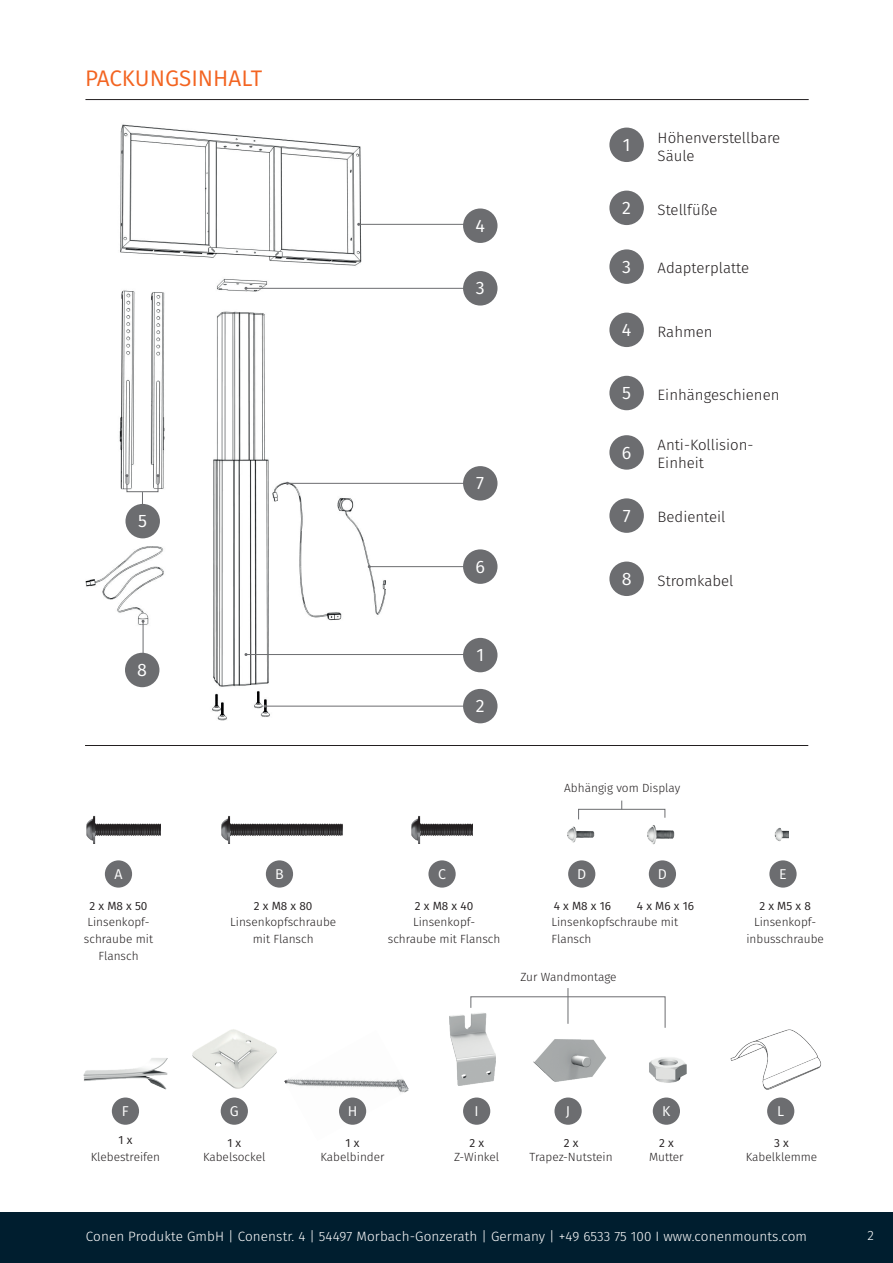
<style>
.page{position:relative;width:893px;height:1263px;background:#fff}
.page>*{position:absolute;margin:0;border:0;box-sizing:border-box;transform-origin:0 0}
.t1{font:22.5px "Fira Sans";color:#f36421}
.t2{font:18px "Fira Sans";color:#fff}
.t3{font:300 15px/18px "Fira Sans";color:#231f20}
.t4{font:14.25px "Fira Sans";color:#fff}
.t5{font:300 13.5px "Fira Sans";letter-spacing:.01em;color:#fff}
.t6{font:300 11.85px/16.6px "Fira Sans";color:#231f20;text-align:center}
.t7{font:11.85px "Fira Sans";color:#231f20}
</style>
<div class="page">
<div style="left:0;top:1213px;width:893px;height:50px;background:#001e2f"></div>
<hr style="left:85px;top:99px;width:724px;height:1px;background:#231f20">
<div style="left:105px;top:860px;width:27px;height:27px;background:#6c6d70;border-radius:50%"></div>
<div style="left:428px;top:860px;width:28px;height:27px;background:#6c6d70;border-radius:50%"></div>
<hr style="left:85px;top:745px;width:723px;height:1px;background:#231f20">
<img style="left:284px;top:1078px;width:125px;height:47px">
<div style="left:339px;top:1097px;width:27px;height:28px;background:#6c6d70;border-radius:50%"></div>
<div style="left:266px;top:860px;width:27px;height:27px;background:#6c6d70;border-radius:50%"></div>
<div style="left:769px;top:860px;width:28px;height:27px;background:#6c6d70;border-radius:50%"></div>
<div style="left:112px;top:1097px;width:27px;height:28px;background:#6c6d70;border-radius:50%"></div>
<div style="left:221px;top:1097px;width:27px;height:28px;background:#6c6d70;border-radius:50%"></div>
<img style="left:567px;top:826px;width:28px;height:17px">
<img style="left:647px;top:825px;width:28px;height:20px">
<div style="left:568px;top:860px;width:27px;height:27px;background:#6c6d70;border-radius:50%"></div>
<div style="left:649px;top:860px;width:27px;height:27px;background:#6c6d70;border-radius:50%"></div>
<svg style="left:578px;top:800px;width:87px;height:20px"></svg>
<img style="left:83px;top:1058px;width:85px;height:32px">
<img style="left:192px;top:1029px;width:85px;height:60px">
<div style="left:554px;top:1097px;width:28px;height:28px;background:#6c6d70;border-radius:50%"></div>
<div style="left:653px;top:1097px;width:27px;height:28px;background:#6c6d70;border-radius:50%"></div>
<div style="left:463px;top:1097px;width:27px;height:28px;background:#6c6d70;border-radius:50%"></div>
<img style="left:649px;top:1057px;width:38px;height:26px">
<img style="left:533px;top:1039px;width:73px;height:43px">
<img style="left:450px;top:1015px;width:45px;height:70px">
<svg style="left:471px;top:996px;width:194px;height:32px"></svg>
<hr style="left:568px;top:988px;width:1px;height:36px;background:#6c6d70">
<img style="left:221px;top:815px;width:122px;height:29px">
<img style="left:86px;top:815px;width:75px;height:29px">
<img style="left:411px;top:815px;width:61px;height:29px">
<img style="left:774px;top:827px;width:15px;height:15px">
<div style="left:609px;top:128px;width:35px;height:34px;background:#6c6d70;border-radius:50%"></div>
<div style="left:609px;top:191px;width:35px;height:34px;background:#6c6d70;border-radius:50%"></div>
<div style="left:609px;top:249px;width:35px;height:35px;background:#6c6d70;border-radius:50%"></div>
<div style="left:609px;top:498px;width:35px;height:35px;background:#6c6d70;border-radius:50%"></div>
<div style="left:609px;top:376px;width:35px;height:34px;background:#6c6d70;border-radius:50%"></div>
<div style="left:609px;top:435px;width:35px;height:35px;background:#6c6d70;border-radius:50%"></div>
<div style="left:609px;top:562px;width:35px;height:34px;background:#6c6d70;border-radius:50%"></div>
<div style="left:609px;top:313px;width:35px;height:34px;background:#6c6d70;border-radius:50%"></div>
<img style="left:85px;top:124px;width:301px;height:597px">
<div style="left:463px;top:208px;width:34px;height:35px;background:#6c6d70;border-radius:50%"></div>
<div style="left:463px;top:271px;width:34px;height:35px;background:#6c6d70;border-radius:50%"></div>
<div style="left:127px;top:475px;width:31px;height:17px;border:1px solid #6c6d70"></div>
<svg style="left:142px;top:492px;width:1px;height:12px"></svg>
<div style="left:125px;top:504px;width:35px;height:34px;background:#6c6d70;border-radius:50%"></div>
<hr style="left:359px;top:224px;width:114px;height:1px;background:#6c6d70">
<hr style="left:246px;top:288px;width:227px;height:1px;background:#6c6d70">
<div style="left:463px;top:638px;width:34px;height:34px;background:#6c6d70;border-radius:50%"></div>
<hr style="left:246px;top:654px;width:227px;height:1px;background:#6c6d70">
<hr style="left:265px;top:706px;width:215px;height:1px;background:#6c6d70">
<div style="left:463px;top:689px;width:34px;height:34px;background:#6c6d70;border-radius:50%"></div>
<div style="left:463px;top:549px;width:34px;height:35px;background:#6c6d70;border-radius:50%"></div>
<hr style="left:369px;top:566px;width:106px;height:1px;background:#6c6d70">
<div style="left:463px;top:466px;width:34px;height:35px;background:#6c6d70;border-radius:50%"></div>
<hr style="left:287px;top:483px;width:189px;height:1px;background:#6c6d70">
<hr style="left:143px;top:621px;width:1px;height:53px;background:#6c6d70">
<div style="left:125px;top:653px;width:34px;height:34px;background:#6c6d70;border-radius:50%"></div>
<div style="left:282px;top:305px;width:114px;height:136px;background:#fff"></div>
<div style="left:767px;top:1097px;width:27px;height:28px;background:#6c6d70;border-radius:50%"></div>
<img style="left:730px;top:1029px;width:91px;height:61px">
<h1 class="t1" style="left:85px;top:61px;width:179px">PACKUNGSINHALT</h1>
<h2 class="t2" style="left:138px;top:508px;width:10px">5</h2>
<h2 class="t2" style="left:137px;top:656px;width:11px">8</h2>
<h2 class="t2" style="left:475px;top:212px;width:11px">4</h2>
<h2 class="t2" style="left:476px;top:275px;width:10px">3</h2>
<h2 class="t2" style="left:476px;top:470px;width:9px">7</h2>
<h2 class="t2" style="left:475px;top:553px;width:11px">6</h2>
<h2 class="t2" style="left:476px;top:641px;width:9px">1</h2>
<h2 class="t2" style="left:476px;top:693px;width:10px">2</h2>
<h2 class="t2" style="left:623px;top:131px;width:9px">1</h2>
<p class="t3" style="left:658px;top:128px;width:124px">Höhenverstellbare<br>Säule</p>
<h2 class="t2" style="left:622px;top:194px;width:10px">2</h2>
<p class="t3" style="left:658px;top:200px;width:61px">Stellfüße</p>
<h2 class="t2" style="left:622px;top:253px;width:10px">3</h2>
<p class="t3" style="left:658px;top:259px;width:93px">Adapterplatte</p>
<h2 class="t2" style="left:622px;top:316px;width:11px">4</h2>
<p class="t3" style="left:658px;top:322px;width:57px">Rahmen</p>
<h2 class="t2" style="left:622px;top:379px;width:10px">5</h2>
<h2 class="t2" style="left:622px;top:439px;width:11px">6</h2>
<p class="t3" style="left:658px;top:385px;width:123px">Einhängeschienen</p>
<p class="t3" style="left:658px;top:436px;width:97px">Anti-Kollision-<br>Einheit</p>
<h2 class="t2" style="left:623px;top:502px;width:9px">7</h2>
<p class="t3" style="left:658px;top:508px;width:69px">Bedienteil</p>
<h2 class="t2" style="left:622px;top:565px;width:11px">8</h2>
<p class="t3" style="left:658px;top:571px;width:77px">Stromkabel</p>
<p class="t6" style="left:564px;top:780px;width:118px">Abhängig vom Display</p>
<p class="t4" style="left:114px;top:863px;width:10px">A</p>
<p class="t4" style="left:438px;top:863px;width:9px">C</p>
<p class="t4" style="left:275px;top:863px;width:10px">B</p>
<p class="t4" style="left:779px;top:863px;width:9px">E</p>
<p class="t4" style="left:577px;top:863px;width:11px">D</p>
<p class="t4" style="left:658px;top:863px;width:11px">D</p>
<p class="t7" style="left:89px;top:897px;width:60px">2 x M8 x 50</p>
<p class="t6" style="left:84px;top:914px;width:71px">Linsenkopf&shy;schraube mit<br>Flansch</p>
<p class="t7" style="left:254px;top:897px;width:60px">2 x M8 x 80</p>
<p class="t6" style="left:230px;top:914px;width:108px">Linsenkopfschraube mit Flansch</p>
<p class="t7" style="left:415px;top:897px;width:60px">2 x M8 x 40</p>
<p class="t6" style="left:388px;top:914px;width:114px">Linsenkopf&shy;schraube mit Flansch</p>
<p class="t7" style="left:554px;top:897px;width:59px">4 x M8 x 16</p>
<p class="t7" style="left:637px;top:897px;width:59px">4 x M6 x 16</p>
<p class="t6" style="left:551px;top:914px;width:128px;text-align:left">Linsenkopfschraube mit<br>Flansch</p>
<p class="t6" style="left:520px;top:968px;width:98px">Zur Wandmontage</p>
<p class="t7" style="left:759px;top:897px;width:53px">2 x M5 x 8</p>
<p class="t6" style="left:746px;top:914px;width:79px">Linsenkopf&shy;inbusschraube</p>
<p class="t4" style="left:122px;top:1100px;width:8px">F</p>
<p class="t4" style="left:230px;top:1100px;width:10px">G</p>
<p class="t4" style="left:348px;top:1100px;width:11px">H</p>
<p class="t4" style="left:475px;top:1100px;width:6px">I</p>
<p class="t4" style="left:566px;top:1100px;width:6px">J</p>
<p class="t4" style="left:662px;top:1100px;width:10px">K</p>
<p class="t4" style="left:777px;top:1100px;width:9px">L</p>
<p class="t7" style="left:118px;top:1131px;width:15px">1 x</p>
<p class="t6" style="left:91px;top:1148px;width:71px">Klebestreifen</p>
<p class="t7" style="left:227px;top:1133px;width:15px">1 x</p>
<p class="t6" style="left:203px;top:1148px;width:64px">Kabelsockel</p>
<p class="t7" style="left:346px;top:1133px;width:15px">1 x</p>
<p class="t6" style="left:321px;top:1148px;width:66px">Kabelbinder</p>
<p class="t7" style="left:469px;top:1133px;width:16px">2 x</p>
<p class="t6" style="left:454px;top:1148px;width:47px">Z-Winkel</p>
<p class="t7" style="left:564px;top:1133px;width:16px">2 x</p>
<p class="t6" style="left:530px;top:1148px;width:85px">Trapez-Nutstein</p>
<p class="t7" style="left:659px;top:1133px;width:16px">2 x</p>
<p class="t6" style="left:649px;top:1148px;width:36px">Mutter</p>
<p class="t7" style="left:774px;top:1133px;width:16px">3 x</p>
<p class="t6" style="left:746px;top:1148px;width:73px">Kabelklemme</p>
<p class="t5" style="left:86px;top:1226px;width:723px">Conen Produkte GmbH | Conenstr. 4 | 54497 Morbach-Gonzerath | Germany | +49 6533 75 100 I www.conenmounts.com</p>
<p class="t5" style="left:867px;top:1226px;width:8px">2</p>
</div>
